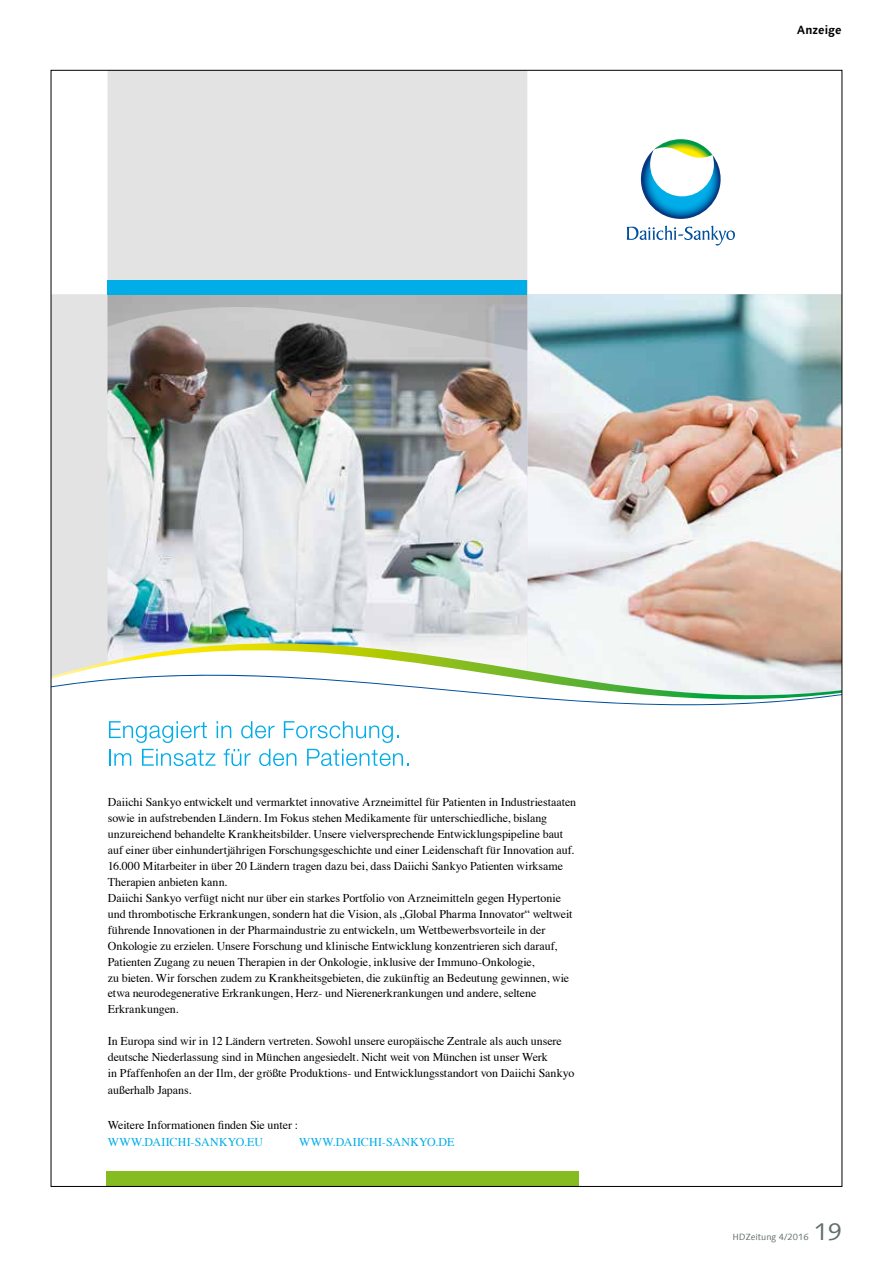
<style>
.page{position:relative;width:893px;height:1263px;background:#fff}
.page>*{position:absolute;margin:0;border:0;box-sizing:border-box;transform-origin:0 0}
.t1{font:24px "Linotype Syntax Com";color:#616f6c}
.t2{font:12px/15.9px "Times";letter-spacing:-.005em;color:#000}
.t3{font:12px "Times";letter-spacing:.015em;color:#00ade8}
.t4{font:700 12px "Linotype Syntax Com";color:#000}
.t5{font:9px "Linotype Syntax Com";color:#616f6c}
</style>
<div class="page">
<svg style="left:627px;top:226px;width:108px;height:20px"></svg>
<svg style="left:641px;top:139px;width:80px;height:80px"></svg>
<svg style="left:109px;top:721px;width:98px;height:22px"></svg>
<svg style="left:217px;top:721px;width:14px;height:17px"></svg>
<svg style="left:241px;top:721px;width:34px;height:17px"></svg>
<svg style="left:284px;top:721px;width:115px;height:22px"></svg>
<svg style="left:109px;top:749px;width:22px;height:17px"></svg>
<svg style="left:142px;top:749px;width:74px;height:17px"></svg>
<svg style="left:224px;top:749px;width:27px;height:17px"></svg>
<svg style="left:259px;top:749px;width:37px;height:17px"></svg>
<svg style="left:307px;top:749px;width:102px;height:17px"></svg>
<div style="left:108px;top:72px;width:419px;height:208px;background:#e3e3e3"></div>
<img style="left:53px;top:294px;width:787px;height:411px">
<div style="left:108px;top:280px;width:419px;height:14px;background:#00ade8"></div>
<div style="left:107px;top:1171px;width:472px;height:15px;background:#85bc21"></div>
<p class="t4" style="left:797px;top:23px;width:46px">Anzeige</p>
<p class="t2" style="left:108px;top:793px;width:470px">Daiichi Sankyo entwickelt und vermarktet innovative Arzneimittel für Patienten in Industriestaaten sowie in aufstrebenden Ländern. Im Fokus stehen Medikamente für unterschiedliche, bislang unzureichend behandelte Krankheitsbilder. Unsere vielversprechende Entwicklungspipeline baut auf einer über einhundertjährigen Forschungsgeschichte und einer Leidenschaft für Innovation auf.<br>16.000 Mitarbeiter in über 20 Ländern tragen dazu bei, dass Daiichi Sankyo Patienten wirksame Therapien anbieten kann.<br>Daiichi Sankyo verfügt nicht nur über ein starkes Portfolio von Arzneimitteln gegen Hypertonie und thrombotische Erkrankungen, sondern hat die Vision, als „Global Pharma Innovator“ weltweit führende Innovationen in der Pharmaindustrie zu entwickeln, um Wettbewerbsvorteile in der Onkologie zu erzielen. Unsere Forschung und klinische Entwicklung konzentrieren sich darauf, Patienten Zugang zu neuen Therapien in der Onkologie, inklusive der Immuno-Onkologie,<br>zu bieten. Wir forschen zudem zu Krankheitsgebieten, die zukünftig an Bedeutung gewinnen, wie etwa neurodegenerative Erkrankungen, Herz- und Nierenerkrankungen und andere, seltene Erkrankungen.</p>
<p class="t2" style="left:108px;top:1032px;width:468px">In Europa sind wir in 12 Ländern vertreten. Sowohl unsere europäische Zentrale als auch unsere deutsche Niederlassung sind in München angesiedelt. Nicht weit von München ist unser Werk<br>in Pfaffenhofen an der Ilm, der größte Produktions- und Entwicklungsstandort von Daiichi Sankyo</p>
<p class="t2" style="left:108px;top:1081px;width:85px">außerhalb Japans.</p>
<p class="t2" style="left:108px;top:1116px;width:192px">Weitere Informationen finden Sie unter :</p>
<p class="t3" style="left:108px;top:1131px;width:157px">WWW.DAIICHI-SANKYO.EU</p>
<p class="t3" style="left:299px;top:1131px;width:157px">WWW.DAIICHI-SANKYO.DE</p>
<p class="t5" style="left:732px;top:1232px;width:78px">HDZeitung 4/2016</p>
<h1 class="t1" style="left:814px;top:1217px;width:30px">19</h1>
</div>
